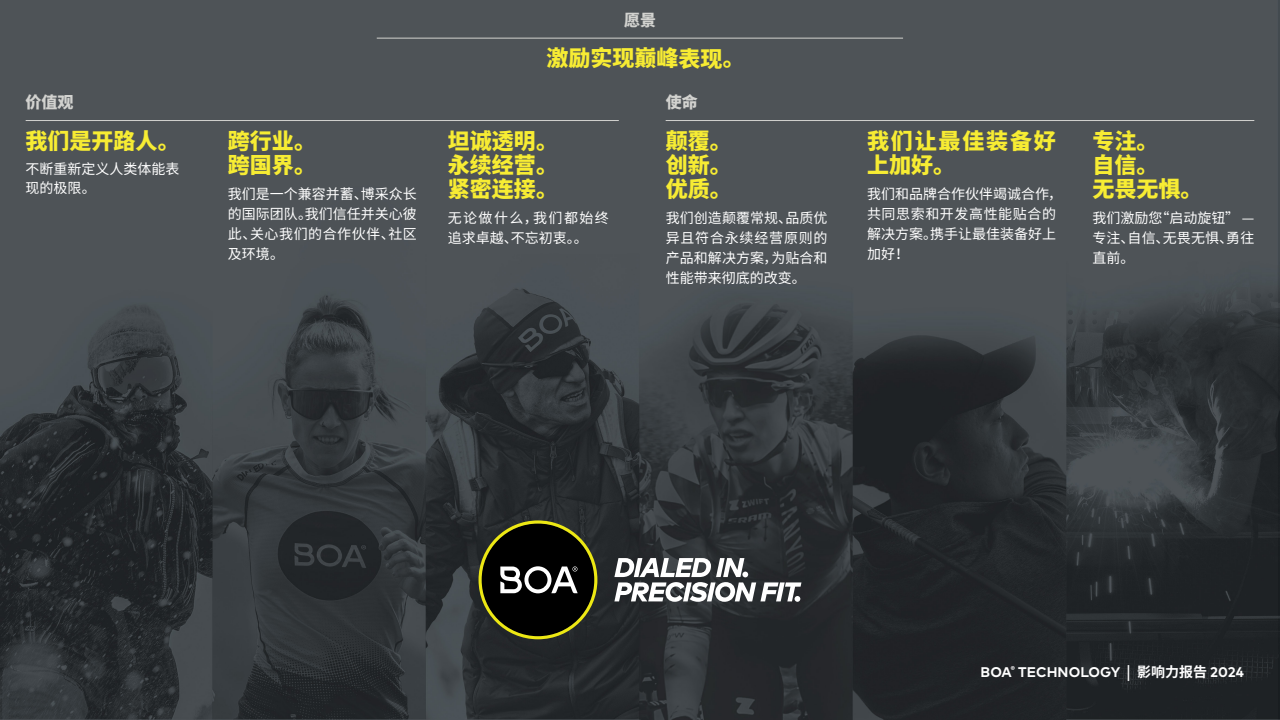
<style>
.page{position:relative;width:1280px;height:720px;background:#fff}
.page>*{position:absolute;margin:0;border:0;box-sizing:border-box;transform-origin:0 0}
.t1{font:900 22px/24px "Noto Sans SC";color:#f7ec33}
.t2{font:900 22px/24px "Noto Sans SC";letter-spacing:.085em;color:#f7ec33}
.t3{font:900 16px "Noto Sans SC";color:#d2d2cf}
.t4{font:14px/20px "Noto Sans SC";color:#fff;text-align:justify}
.t5{font:700 14px "Mark Pro";letter-spacing:.005em;color:#fff}
.t6{font:14px/20px "Noto Sans SC";letter-spacing:.1em;color:#fff}
.s1{font-family:"Noto Sans SC"}
</style>
<div class="page">
<img style="left:0;top:0;width:1280px;height:720px">
<hr style="left:377px;top:38px;width:526px;height:1px;background:#d2d2cf">
<svg style="left:479px;top:520px;width:118px;height:119px;background:#2b2b1b"></svg>
<svg style="left:614px;top:558px;width:187px;height:44px"></svg>
<hr style="left:26px;top:120px;width:593px;height:1px;background:#d2d2cf">
<hr style="left:666px;top:120px;width:588px;height:1px;background:#d2d2cf">
<p class="t3" style="left:624px;top:11px;width:33px">愿景</p>
<p class="t1" style="left:546px;top:47px;width:200px">激励实现巅峰表现。</p>
<p class="t3" style="left:26px;top:93px;width:49px">价值观</p>
<p class="t3" style="left:666px;top:93px;width:33px">使命</p>
<p class="t1" style="left:26px;top:129px;width:156px">我们是开路人。</p>
<p class="t4" style="left:26px;top:160px;width:155px;line-height:19px">不断重新定义人类体能表现的极限。</p>
<p class="t1" style="left:228px;top:129px;width:90px">跨行业。跨国界。</p>
<p class="t4" style="left:228px;top:184px;width:190px">我们是一个兼容并蓄、博采众长的国际团队。我们信任并关心彼此、关心我们的合作伙伴、社区及环境。</p>
<p class="t1" style="left:448px;top:129px;width:112px;text-align:justify">坦诚透明。永续经营。紧密连接。</p>
<p class="t6" style="left:448px;top:208px;width:162px">无论做什么，我们都始终追求卓越、不忘初衷。。</p>
<p class="t1" style="left:666px;top:129px;width:68px;text-align:justify">颠覆。创新。优质。</p>
<p class="t4" style="left:666px;top:208px;width:163px">我们创造颠覆常规、品质优异且符合永续经营原则的产品和解决方案，为贴合和性能带来彻底的改变。</p>
<p class="t2" style="left:867px;top:129px;width:190px">我们让最佳装备好上加好。</p>
<p class="t4" style="left:867px;top:184px;width:197px;text-align:left">我们和品牌合作伙伴竭诚合作，共同思索和开发高性能贴合的解决方案。携手让最佳装备好上加好！</p>
<p class="t1" style="left:1092px;top:129px;width:112px">专注。<br>自信。<br>无畏无惧。</p>
<p class="t4" style="left:1092px;top:208px;width:164px">我们激励您“启动旋钮” —专注、自信、无畏无惧、勇往直前。</p>
<p class="t5" style="left:981px;top:661px;width:265px">BOA<sup>®</sup> TECHNOLOGY <span class="s1">| 影响力报告</span> 2024</p>
</div>
